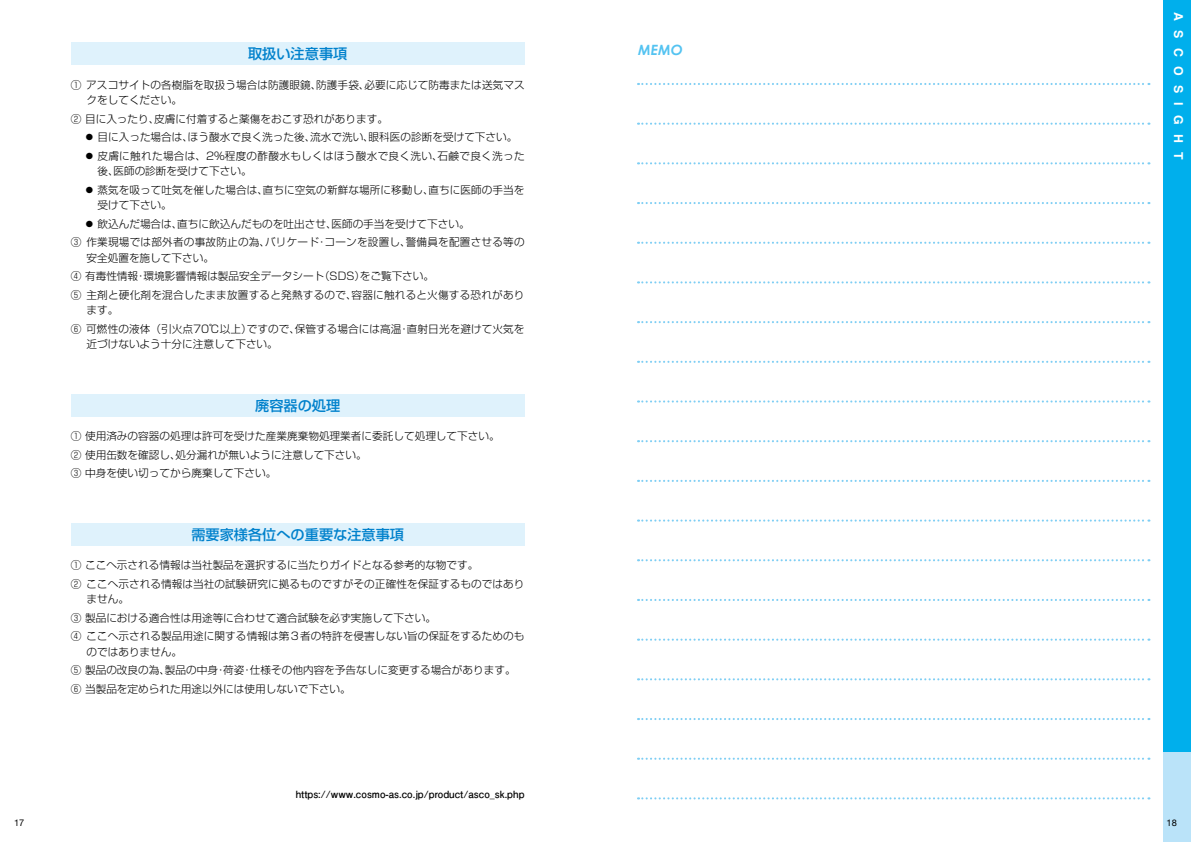
<style>
.page{position:relative;width:1191px;height:842px;background:#fff}
.page>*{position:absolute;margin:0;border:0;box-sizing:border-box;transform-origin:0 0}
.t1{font:500 14.2px "Shin Go Pr 6 N";color:#0081cc}
.t2{font:italic 700 14.2px "Century Gothic";color:#54c3f1}
.t3{font:700 12.3px "Helvetica";letter-spacing:.75em;color:#fff}
.t4{font:300 10.6px/18.4px "Shin Go Pr 6 N";color:#000}
.t5{font:300 10.6px/18.4px "Shin Go Pr 6 N";letter-spacing:.02em;color:#000}
.t6{font:700 9.9px "Futo Go B101 Pr 5";color:#000}
.t7{font:9.2px "Helvetica Neue";color:#000}
</style>
<div class="page">
<div style="left:71px;top:43px;width:453px;height:22px;background:#dff2fc"></div>
<div style="left:71px;top:394px;width:453px;height:23px;background:#dff2fc"></div>
<div style="left:71px;top:523px;width:453px;height:23px;background:#dff2fc"></div>
<svg style="left:638px;top:83px;width:511px;height:2px"></svg>
<svg style="left:638px;top:123px;width:511px;height:2px"></svg>
<svg style="left:638px;top:162px;width:511px;height:2px"></svg>
<svg style="left:638px;top:202px;width:511px;height:2px"></svg>
<svg style="left:638px;top:242px;width:511px;height:2px"></svg>
<svg style="left:638px;top:281px;width:511px;height:2px"></svg>
<svg style="left:638px;top:321px;width:511px;height:2px"></svg>
<svg style="left:638px;top:361px;width:511px;height:2px"></svg>
<svg style="left:638px;top:400px;width:511px;height:3px"></svg>
<svg style="left:638px;top:440px;width:511px;height:2px"></svg>
<svg style="left:638px;top:480px;width:511px;height:2px"></svg>
<svg style="left:638px;top:519px;width:511px;height:3px"></svg>
<svg style="left:638px;top:559px;width:511px;height:2px"></svg>
<svg style="left:638px;top:599px;width:511px;height:2px"></svg>
<svg style="left:638px;top:639px;width:511px;height:2px"></svg>
<svg style="left:638px;top:678px;width:511px;height:2px"></svg>
<svg style="left:638px;top:718px;width:511px;height:2px"></svg>
<svg style="left:638px;top:758px;width:511px;height:2px"></svg>
<svg style="left:638px;top:797px;width:511px;height:2px"></svg>
<div style="left:1162px;top:742px;width:29px;height:100px;background:#bae3f9"></div>
<div style="left:1162px;top:0;width:29px;height:752px;background:#00afec"></div>
<h1 class="t1" style="left:248px;top:42px;width:101px">取扱い注意事項</h1>
<p class="t4" style="left:86px;top:76px;width:440px;line-height:15.6px;text-indent:-16px">① アスコサイトの各樹脂を取扱う場合は防護眼鏡、防護手袋、必要に応じて防毒または送気マスクをしてください。</p>
<p class="t4" style="left:71px;top:109px;width:455px">② 目に入ったり、皮膚に付着すると薬傷をおこす恐れがあります。<br>　 ⃝ 目に入った場合は、ほう酸水で良く洗った後、流水で洗い、眼科医の診断を受けて下さい。　 ⃝ 皮膚に触れた場合は、2%程度の酢酸水もしくはほう酸水で良く洗い、石鹸で良く洗った</p>
<p class="t4" style="left:71px;top:161px;width:455px;text-indent:27px">後、医師の診断を受けて下さい。<br>　 ⃝ 蒸気を吸って吐気を催した場合は、直ちに空気の新鮮な場所に移動し、直ちに医師の手当を</p>
<p class="t4" style="left:71px;top:195px;width:455px;text-indent:27px">受けて下さい。<br>　 ⃝ 飲込んだ場合は、直ちに飲込んだものを吐出させ、医師の手当を受けて下さい。<br>③ 作業現場では部外者の事故防止の為、バリケード・コーンを設置し、警備員を配置させる等の</p>
<p class="t5" style="left:71px;top:247px;width:455px;text-indent:16px">安全処置を施して下さい。<br>④ 有毒性情報・環境影響情報は製品安全データシート（SDS）をご覧下さい。<br>⑤ 主剤と硬化剤を混合したまま放置すると発熱するので、容器に触れると火傷する恐れがあり</p>
<p class="t4" style="left:71px;top:300px;width:455px;text-indent:16px">ます。<br>⑥ 可燃性の液体（引火点70℃以上）ですので、保管する場合には高温・直射日光を避けて火気を</p>
<p class="t4" style="left:86px;top:334px;width:193px">近づけないよう十分に注意して下さい。</p>
<h1 class="t1" style="left:255px;top:394px;width:87px">廃容器の処理</h1>
<p class="t4" style="left:71px;top:426px;width:430px">① 使用済みの容器の処理は許可を受けた産業廃棄物処理業者に委託して処理して下さい。<br>② 使用缶数を確認し、処分漏れが無いように注意して下さい。<br>③ 中身を使い切ってから廃棄して下さい。</p>
<h1 class="t1" style="left:191px;top:523px;width:214px">需要家様各位への重要な注意事項</h1>
<p class="t4" style="left:71px;top:555px;width:455px">① ここへ示される情報は当社製品を選択するに当たりガイドとなる参考的な物です。<br>② ここへ示される情報は当社の試験研究に拠るものですがその正確性を保証するものではあり</p>
<p class="t4" style="left:71px;top:589px;width:455px;text-indent:16px">ません。<br>③ 製品における適合性は用途等に合わせて適合試験を必ず実施して下さい。<br>④ ここへ示される製品用途に関する情報は第３者の特許を侵害しない旨の保証をするためのも</p>
<p class="t4" style="left:71px;top:641px;width:446px;text-indent:16px">のではありません。<br>⑤ 製品の改良の為、製品の中身・荷姿・仕様その他内容を予告なしに変更する場合があります。<br>⑥ 当製品を定められた用途以外には使用しないで下さい。</p>
<p class="t6" style="left:296px;top:787px;width:230px">https://www.cosmo-as.co.jp/product/asco_sk.php</p>
<h1 class="t2" style="left:638px;top:40px;width:46px">MEMO</h1>
<p class="t3" style="left:1188px;top:12px;width:149px;rotate:90deg">ASCOSIGHT</p>
<p class="t7" style="left:14px;top:817px;width:12px">17</p>
<p class="t7" style="left:1166px;top:817px;width:12px">18</p>
</div>
